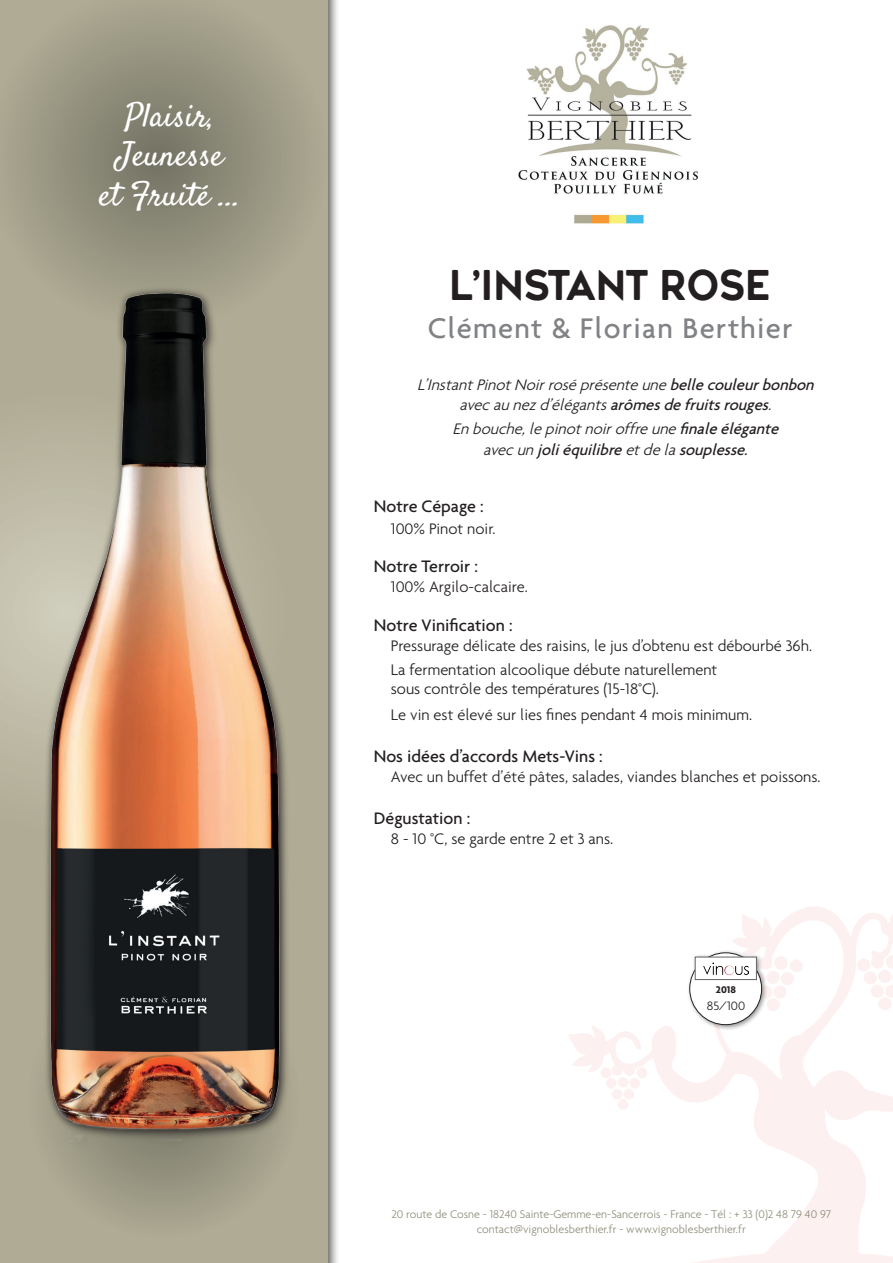
<style>
.page{position:relative;width:893px;height:1263px;background:#fff}
.page>*{position:absolute;margin:0;border:0;box-sizing:border-box;transform-origin:0 0}
.t1{font:40.95px "Mimi Mimi";color:#231f20}
.t2{font:33px/39.6px "Satisfy";color:#fff;text-align:center}
.t3{font:500 30.75px "Agenda";letter-spacing:.04em;color:#808285}
.t4{font:500 18px "Agenda";color:#231f20}
.t5{font:300 16.5px/24px "Agenda";color:#231f20}
.t6{font:italic 300 16.5px/19.8px "Agenda";color:#231f20;text-align:center}
.t7{font:300 13.2px "Agenda";color:#231f20}
.t8{font:300 12px/14.4px "Agenda";color:#908e7b;text-align:center}
.t9{font:700 10.5px "Agenda";color:#231f20}
.s1{font-weight:500}
</style>
<div class="page">
<svg style="left:568px;top:907px;width:325px;height:356px"></svg>
<img style="left:518px;top:25px;width:180px;height:199px">
<div style="left:0;top:0;width:340px;height:1263px;background:#231f20;opacity:.75"></div>
<div style="left:0;top:0;width:327px;height:1263px;background:#afab94"></div>
<svg style="left:28px;top:965px;width:272px;height:272px"></svg>
<svg style="left:14px;top:15px;width:287px;height:271px"></svg>
<svg style="left:0;top:450px;width:44px;height:325px"></svg>
<div style="left:44px;top:286px;width:243px;height:861px;background:#231f20;opacity:.51"></div>
<img style="left:45px;top:291px;width:241px;height:850px">
<div style="left:687px;top:949px;width:81px;height:82px;background:#231f20;opacity:.48"></div>
<div style="left:690px;top:953px;width:72px;height:72px;background:#fff;border-radius:50%"></div>
<div style="left:690px;top:953px;width:72px;height:72px;border:1px solid #231f20;border-radius:50%"></div>
<div style="left:695px;top:957px;width:61px;height:22px;background:#fff"></div>
<img style="left:704px;top:962px;width:44px;height:13px">
<div style="left:695px;top:957px;width:62px;height:23px;border:1px solid #636366"></div>
<h2 class="t2" style="left:99px;top:99px;width:143px">Plaisir,<br>Jeunesse<br>et Fruité ...</h2>
<h1 class="t1" style="left:449px;top:262px;width:323px">L’INSTANT ROSÉ</h1>
<h3 class="t3" style="left:428px;top:309px;width:366px">Clément &amp; Florian Berthier</h3>
<p class="t6" style="left:417px;top:375px;width:403px">L’InstantPinotNoirroséprésenteune<span class="s1">bellecouleurbonbon </span>avecaunezd’élégants<span class="s1">arômesdefruitsrouges</span>.</p>
<p class="t6" style="left:453px;top:417px;width:332px;line-height:21.6px">Enbouche,lepinotnoiroffreune<span class="s1">finaleélégante </span>avecun<span class="s1">joliéquilibre</span>etdela<span class="s1">souplesse.</span></p>
<p class="t4" style="left:374px;top:495px;width:111px">Notre Cépage :</p>
<p class="t5" style="left:391px;top:516px;width:106px">100% Pinot noir.</p>
<p class="t4" style="left:374px;top:556px;width:106px">Notre Terroir :</p>
<p class="t5" style="left:391px;top:574px;width:138px">100% Argilo-calcaire.</p>
<p class="t4" style="left:374px;top:614px;width:140px">Notre Vinification :</p>
<p class="t5" style="left:391px;top:633px;width:423px">Pressurage délicate des raisins, le jus d’obtenu est débourbé 36h.<br>La fermentation alcoolique débute naturellement</p>
<p class="t5" style="left:391px;top:676px;width:363px;line-height:25.8px">sous contrôle des températures (15-18°C).<br>Le vin est élevé sur lies fines pendant 4 mois minimum.</p>
<p class="t4" style="left:374px;top:746px;width:230px">Nos idées d’accords Mets-Vins :</p>
<p class="t5" style="left:391px;top:765px;width:431px">Avec un buffet d’été pâtes, salades, viandes blanches et poissons.</p>
<p class="t4" style="left:374px;top:808px;width:98px">Dégustation :</p>
<p class="t5" style="left:391px;top:827px;width:224px">8 - 10 °C, se garde entre 2 et 3 ans.</p>
<p class="t9" style="left:716px;top:983px;width:22px">2018</p>
<p class="t7" style="left:707px;top:998px;width:40px">85/100</p>
<p class="t8" style="left:391px;top:1207px;width:441px">20 route de Cosne - 18240 Sainte-Gemme-en-Sancerrois - France - Tél : + 33 (0)2 48 79 40 97 contact@vignoblesberthier.fr - www.vignoblesberthier.fr</p>
</div>
